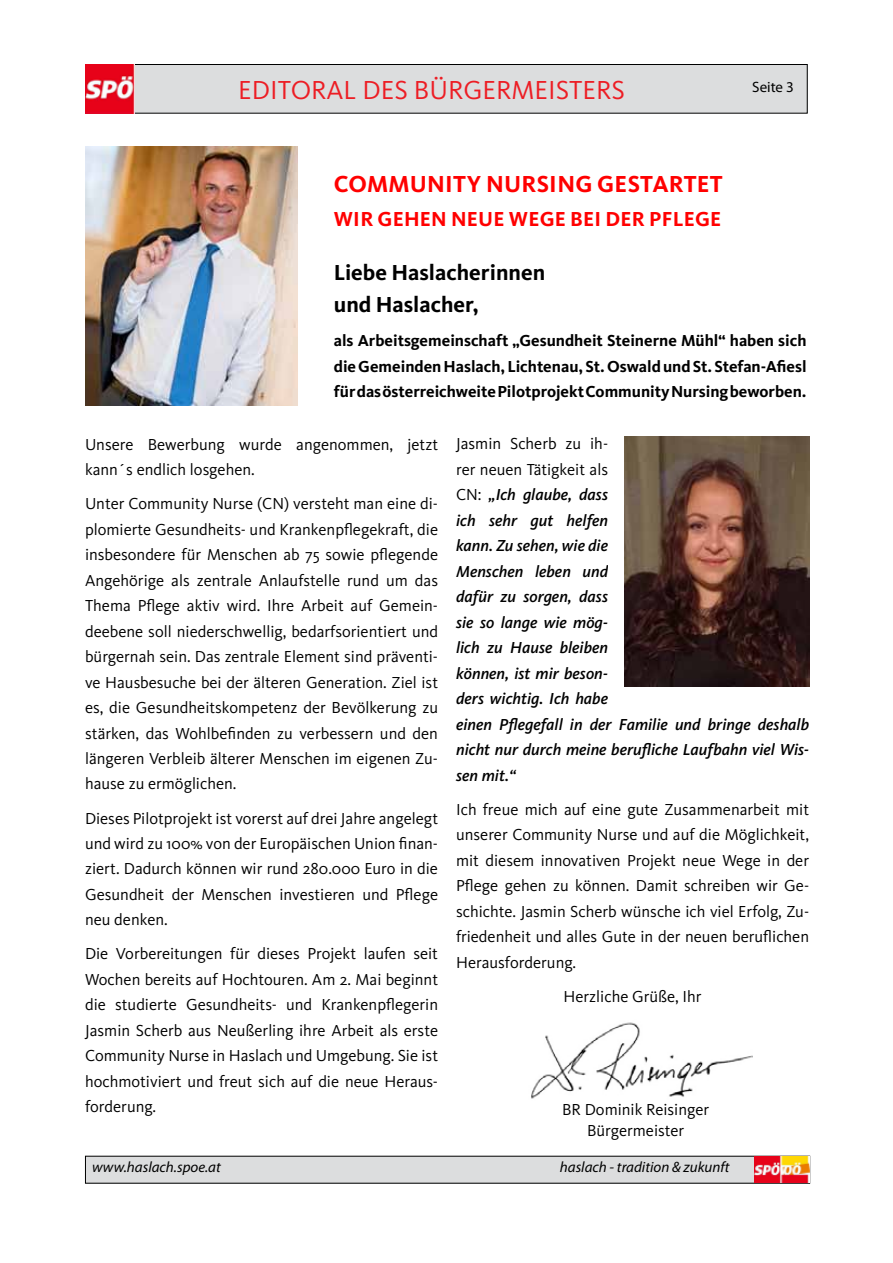
<style>
.page{position:relative;width:893px;height:1263px;background:#fff}
.page>*{position:absolute;margin:0;border:0;box-sizing:border-box;transform-origin:0 0}
.t1{font:27px "Kievit OT";color:#ed1d24}
.t2{font:700 24px "Kievit OT";letter-spacing:.01em;color:#f00}
.t3{font:700 22.5px/32.5px "Kievit OT";color:#000}
.t4{font:700 21px "Kievit OT";letter-spacing:.01em;color:#f00}
.t5{font:16.5px/25.5px "Kievit OT";color:#000;text-align:justify}
.t6{font:italic 500 16.5px/25.5px "Kievit OT";color:#000}
.t7{font:700 16.5px/25.5px "Kievit OT";color:#000;text-align:justify}
.t8{font:italic 15px "Myriad Pro";color:#000}
.t9{font:15px "Myriad Pro";color:#000}
.s1{font-weight:400;font-style:normal}
</style>
<div class="page">
<div style="left:86px;top:64px;width:721px;height:49px;background:#dcddde"></div>
<div style="left:86px;top:64px;width:721px;height:49px;border:1px solid #000"></div>
<div style="left:85px;top:1156px;width:725px;height:27px;background:#dcddde"></div>
<img style="left:754px;top:1156px;width:55px;height:26px">
<img style="left:85px;top:65px;width:49px;height:48px">
<img style="left:85px;top:146px;width:212px;height:260px">
<img style="left:531px;top:1022px;width:221px;height:77px">
<img style="left:624px;top:436px;width:185px;height:251px">
<h1 class="t1" style="left:238px;top:75px;width:388px">EDITORAL DES BÜRGERMEISTERS</h1>
<p class="t9" style="left:752px;top:78px;width:43px">Seite 3</p>
<h2 class="t2" style="left:334px;top:170px;width:390px">Community N ursing gestartet</h2>
<p class="t4" style="left:334px;top:207px;width:389px">Wir gehen neue Wege bei der Pflege</p>
<h3 class="t3" style="left:334px;top:256px;width:213px">Liebe Haslacherinnen und Haslacher,</h3>
<p class="t7" style="left:334px;top:328px;width:474px">als Arbeitsgemeinschaft „Gesundheit Steinerne Mühl“ haben sich die Gemeinden Haslach, Lichtenau, St. Oswald und St. Stefan-Afiesl für das österreichweite Pilotprojekt Community Nursing beworben.</p>
<p class="t5" style="left:85px;top:431px;width:355px">Unsere Bewerbung wurde angenommen, jetzt kann´s endlich losgehen.</p>
<p class="t5" style="left:85px;top:491px;width:355px">Unter Community Nurse (CN) versteht man eine di&shy;plomierte Gesundheits- und Krankenpflegekraft, die insbesondere für Menschen ab 75 sowie pflegende Angehörige als zentrale Anlaufstelle rund um das Thema Pflege aktiv wird. Ihre Arbeit auf Gemein&shy;deebene soll niederschwellig, bedarfsorientiert und bürgernah sein. Das zentrale Element sind präventi&shy;ve Hausbesuche bei der älteren Generation. Ziel ist es, die Gesundheitskompetenz der Bevölkerung zu stärken, das Wohlbefinden zu verbessern und den längeren Verbleib älterer Menschen im eigenen Zu&shy;hause zu ermöglichen.</p>
<p class="t5" style="left:85px;top:805px;width:355px">Dieses Pilotprojekt ist vorerst auf drei Jahre angelegt und wird zu 100% von der Europäischen Union finan&shy;ziert. Dadurch können wir rund 280.000 Euro in die Gesundheit der Menschen investieren und Pflege neu denken.</p>
<p class="t5" style="left:85px;top:941px;width:355px">Die Vorbereitungen für dieses Projekt laufen seit Wochen bereits auf Hochtouren. Am 2. Mai beginnt die studierte Gesundheits- und Krankenpflegerin Jasmin Scherb aus Neußerling ihre Arbeit als erste Community Nurse in Haslach und Umgebung. Sie ist hochmotiviert und freut sich auf die neue Heraus&shy;forderung.</p>
<p class="t6" style="left:456px;top:431px;width:355px"><span class="s1">Jasmin Scherb zu ih-<br>rer neuen Tätigkeit als<br>CN:</span> „Ich glaube, dass<br>ich sehr gut helfen<br>kann. Zu sehen, wie die<br>Menschen leben und<br>dafür zu sorgen, dass<br>sie so lange wie mög-<br>lich zu Hause bleiben<br>können, ist mir beson-<br>ders wichtig. Ich habe<br>einen Pflegefall in der Familie und bringe deshalb nicht nur durch meine berufliche Laufbahn viel Wis&shy;sen mit.“</p>
<p class="t5" style="left:456px;top:797px;width:355px">Ich freue mich auf eine gute Zusammenarbeit mit unserer Community Nurse und auf die Möglichkeit, mit diesem innovativen Projekt neue Wege in der Pflege gehen zu können. Damit schreiben wir Ge&shy;schichte. Jasmin Scherb wünsche ich viel Erfolg, Zu&shy;friedenheit und alles Gute in der neuen beruflichen Herausforderung.</p>
<p class="t5" style="left:564px;top:984px;width:140px">Herzliche Grüße, Ihr</p>
<p class="t5" style="left:562px;top:1099px;width:149px;line-height:21px;text-align:center">BR Dominik Reisinger<br>Bürgermeister</p>
<p class="t8" style="left:92px;top:1158px;width:130px">www.haslach.spoe.at</p>
<p class="t8" style="left:560px;top:1158px;width:171px">haslach - tradition &amp; zukunft</p>
</div>
